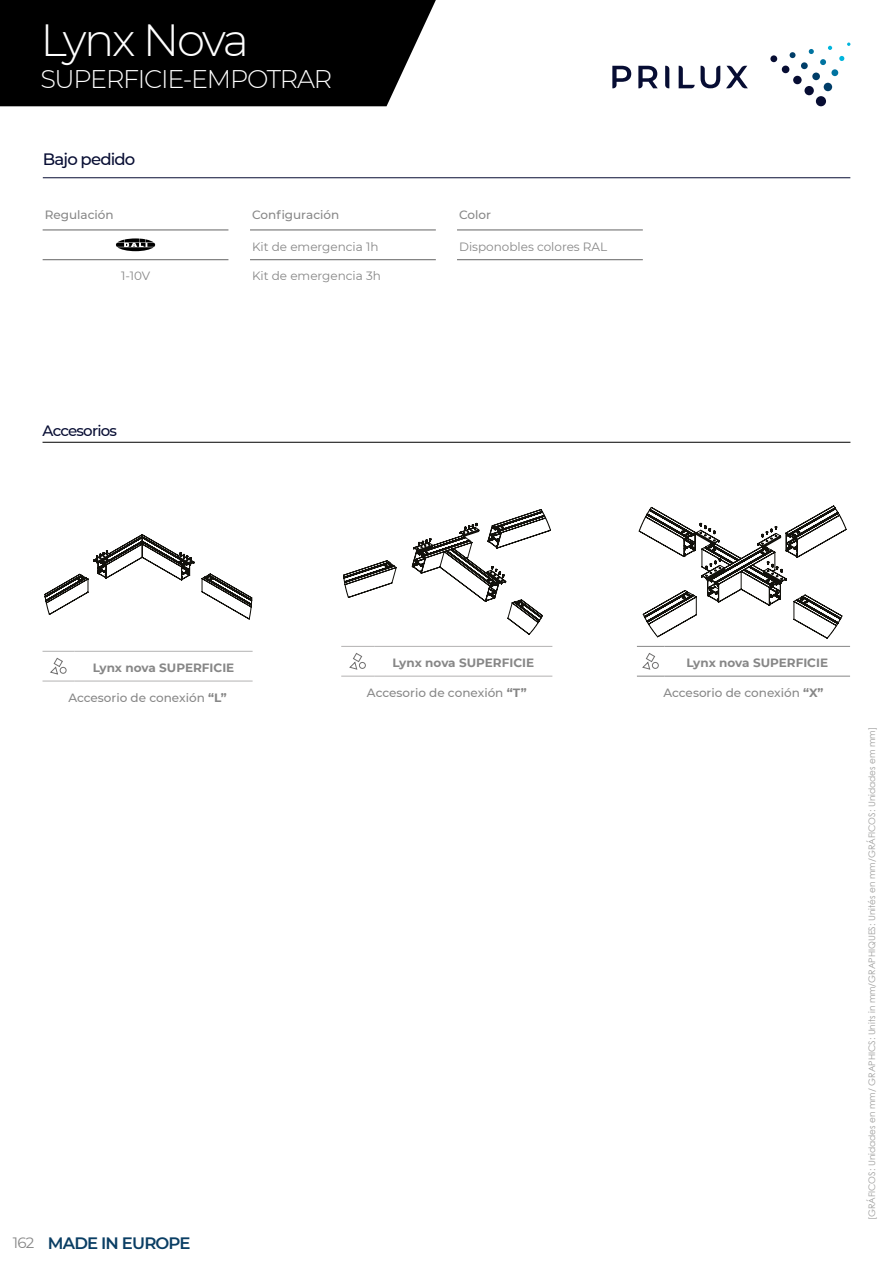
<style>
.page{position:relative;width:893px;height:1263px;background:#fff}
.page>*{position:absolute;margin:0;border:0;box-sizing:border-box;transform-origin:0 0}
.t1{font:300 45px "Montserrat";letter-spacing:-.055em;color:#fff}
.t2{font:300 25.5px "Montserrat";letter-spacing:-.05em;color:#fff}
.t3{font:600 16.5px "Montserrat";letter-spacing:-.05em;color:#0a3e64}
.t4{font:500 16.5px "Montserrat";letter-spacing:-.05em;color:#070d33}
.t5{font:500 15px "Montserrat";letter-spacing:-.05em;color:#070d33}
.t6{font:15px "Montserrat";color:#878787}
.t7{font:300 15px "Montserrat";color:#9d9d9c}
.t8{font:500 12px "Montserrat";color:#878787}
.t9{font:12px "Montserrat";color:#878787}
.t10{font:700 12px "Montserrat";color:#878787}
.t11{font:9px "Century Gothic";color:#9d9d9c}
.s1{font-weight:700}
</style>
<div class="page">
<div style="left:0;top:0;width:436px;height:106px;background:#000"></div>
<div style="left:816px;top:96px;width:10px;height:10px;background:#070d33;border-radius:50%"></div>
<div style="left:804px;top:86px;width:10px;height:9px;background:#070d33;border-radius:50%"></div>
<div style="left:793px;top:76px;width:9px;height:8px;background:#070d33;border-radius:50%"></div>
<div style="left:824px;top:83px;width:8px;height:8px;background:#003d68;border-radius:50%"></div>
<div style="left:782px;top:66px;width:7px;height:7px;background:#070d33;border-radius:50%"></div>
<div style="left:770px;top:55px;width:7px;height:7px;background:#070d33;border-radius:50%"></div>
<div style="left:801px;top:62px;width:7px;height:7px;background:#003d68;border-radius:50%"></div>
<div style="left:831px;top:69px;width:7px;height:7px;background:#0073a0;border-radius:50%"></div>
<svg style="left:790px;top:52px;width:5px;height:6px"></svg>
<svg style="left:820px;top:59px;width:6px;height:6px"></svg>
<svg style="left:809px;top:49px;width:5px;height:5px"></svg>
<svg style="left:839px;top:56px;width:5px;height:5px"></svg>
<svg style="left:828px;top:46px;width:4px;height:4px"></svg>
<div style="left:812px;top:73px;width:8px;height:7px;background:#003d68;border-radius:50%"></div>
<svg style="left:612px;top:66px;width:19px;height:22px"></svg>
<svg style="left:638px;top:66px;width:20px;height:22px"></svg>
<svg style="left:665px;top:66px;width:4px;height:22px"></svg>
<svg style="left:679px;top:66px;width:16px;height:22px"></svg>
<svg style="left:701px;top:66px;width:19px;height:22px"></svg>
<svg style="left:726px;top:66px;width:22px;height:22px"></svg>
<hr style="left:43px;top:442px;width:807px;height:1px;background:#000">
<hr style="left:43px;top:651px;width:31px;height:1px;background:#b3b2b2">
<hr style="left:74px;top:651px;width:179px;height:1px;background:#b3b2b2">
<hr style="left:43px;top:681px;width:31px;height:1px;background:#b3b2b2">
<hr style="left:74px;top:681px;width:179px;height:1px;background:#b3b2b2">
<svg style="left:44px;top:534px;width:208px;height:85px"></svg>
<div style="left:60px;top:667px;width:6px;height:7px;border:1px solid #706f6f;border-radius:50%"></div>
<svg style="left:50px;top:657px;width:13px;height:18px"></svg>
<hr style="left:341px;top:646px;width:33px;height:1px;background:#b3b2b2">
<hr style="left:374px;top:646px;width:178px;height:1px;background:#b3b2b2">
<hr style="left:341px;top:676px;width:33px;height:1px;background:#b3b2b2">
<hr style="left:374px;top:676px;width:178px;height:1px;background:#b3b2b2">
<svg style="left:343px;top:509px;width:208px;height:126px"></svg>
<div style="left:359px;top:662px;width:7px;height:7px;border:1px solid #706f6f;border-radius:50%"></div>
<svg style="left:349px;top:653px;width:13px;height:17px"></svg>
<svg style="left:637px;top:646px;width:27px;height:1px"></svg>
<hr style="left:664px;top:646px;width:186px;height:1px;background:#878787">
<svg style="left:637px;top:676px;width:27px;height:1px"></svg>
<hr style="left:664px;top:676px;width:186px;height:1px;background:#878787">
<svg style="left:639px;top:505px;width:208px;height:134px"></svg>
<div style="left:652px;top:662px;width:7px;height:7px;border:1px solid #706f6f;border-radius:50%"></div>
<svg style="left:642px;top:653px;width:13px;height:17px"></svg>
<hr style="left:43px;top:230px;width:185px;height:1px;background:#646363">
<hr style="left:43px;top:259px;width:185px;height:1px;background:#646363">
<svg style="left:116px;top:238px;width:39px;height:13px"></svg>
<hr style="left:250px;top:230px;width:186px;height:1px;background:#646363">
<hr style="left:250px;top:259px;width:186px;height:1px;background:#646363">
<hr style="left:457px;top:230px;width:186px;height:1px;background:#646363">
<hr style="left:457px;top:259px;width:186px;height:1px;background:#646363">
<hr style="left:43px;top:177px;width:807px;height:1px;background:#070d33">
<h1 class="t1" style="left:40px;top:10px;width:210px">Lynx Nova</h1>
<h2 class="t2" style="left:40px;top:61px;width:293px">SUPERFICIE-EMPOTRAR</h2>
<h3 class="t4" style="left:43px;top:147px;width:94px">Bajo pedido</h3>
<p class="t8" style="left:45px;top:206px;width:71px">Regulación</p>
<p class="t9" style="left:121px;top:268px;width:31px">1-10V</p>
<p class="t5" style="left:43px;top:420px;width:76px">Accesorios</p>
<p class="t8" style="left:252px;top:206px;width:89px">Configuración</p>
<p class="t9" style="left:252px;top:238px;width:128px">Kit de emergencia 1h</p>
<p class="t9" style="left:252px;top:268px;width:130px">Kit de emergencia 3h</p>
<p class="t8" style="left:459px;top:206px;width:33px">Color</p>
<p class="t9" style="left:459px;top:238px;width:150px">Disponobles colores RAL</p>
<p class="t10" style="left:93px;top:659px;width:143px">Lynx nova SUPERFICIE</p>
<p class="t8" style="left:68px;top:689px;width:160px">Accesorio de conexión <span class="s1">“L”</span></p>
<p class="t6" style="left:13px;top:1232px;width:23px">162</p>
<p class="t7" style="left:13px;top:1232px;width:10px">3</p>
<h3 class="t3" style="left:48px;top:1231px;width:144px">MADE IN EUROPE</h3>
<p class="t10" style="left:392px;top:654px;width:143px">Lynx nova SUPERFICIE</p>
<p class="t8" style="left:367px;top:684px;width:161px">Accesorio de conexión <span class="s1">“T”</span></p>
<p class="t10" style="left:686px;top:654px;width:143px">Lynx nova SUPERFICIE</p>
<p class="t8" style="left:663px;top:684px;width:162px">Accesorio de conexión <span class="s1">“X”</span></p>
<p class="t11" style="left:865px;top:1220px;width:495px;rotate:-90deg">[GRÁFICOS: Unidades en mm/ GRAPHICS: Units in mm/GRAPHIQUES: Unités en mm/GRÁFICOS: Unidades em mm]</p>
</div>
